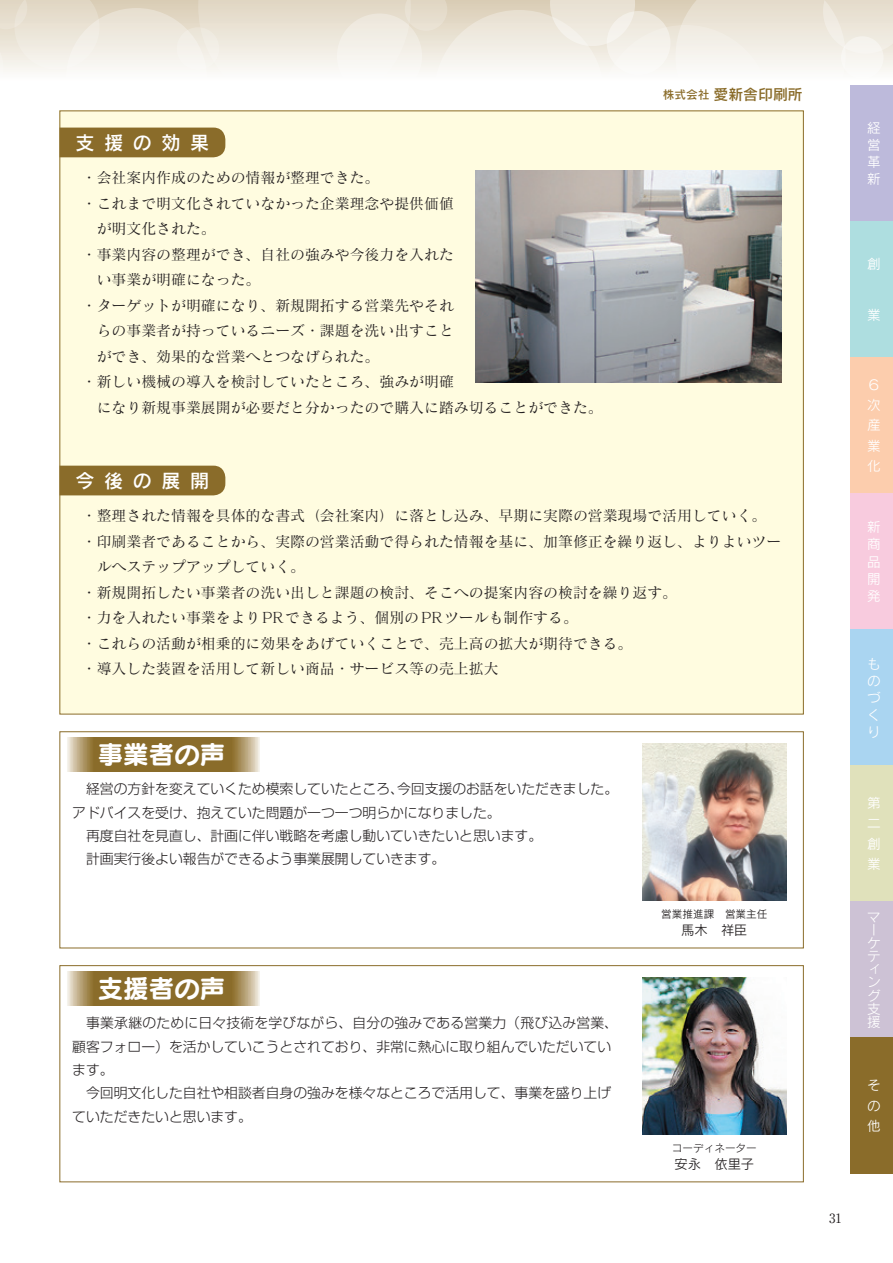
<style>
.page{position:relative;width:893px;height:1263px;background:#fff}
.page>*{position:absolute;margin:0;border:0;box-sizing:border-box;transform-origin:0 0}
.t1{font:25.5px "Seurat Pro B";color:#fff}
.t2{font:19.2px "Rodin Pro DB";letter-spacing:.5em;color:#fff}
.t3{font:14.85px "Matisse Pro M";color:#231f20}
.t4{font:14.85px "Rodin Pro DB";color:#8a6c2a}
.t5{font:300 13.8px/23.4px "Shin Go Pro";color:#231f20}
.t6{font:13.65px/17px "Rodin Pro M";color:#fff;text-align:justify}
.t7{font:13.35px "Rodin Pro M";color:#231f20}
.t8{font:12.75px "Ryumin Pro";color:#231f20}
.t9{font:10.65px "Rodin Pro M";color:#231f20}
.s1{font-size:11.7px}
</style>
<div class="page">
<div style="left:850px;top:85px;width:43px;height:136px;background:#bdbadb"></div>
<div style="left:850px;top:221px;width:43px;height:136px;background:#aedee0"></div>
<div style="left:850px;top:357px;width:43px;height:136px;background:#fccdad"></div>
<div style="left:850px;top:493px;width:43px;height:136px;background:#f8cbde"></div>
<div style="left:850px;top:629px;width:43px;height:136px;background:#aad5f1"></div>
<div style="left:850px;top:765px;width:43px;height:136px;background:#e0e1bb"></div>
<div style="left:850px;top:901px;width:43px;height:136px;background:#cdc2d5"></div>
<div style="left:850px;top:1037px;width:43px;height:137px;background:#8a6c2a"></div>
<div style="left:60px;top:111px;width:744px;height:603px;background:#fffce0"></div>
<div style="left:60px;top:965px;width:744px;height:217px;border:1px solid #8a6c2a"></div>
<div style="left:60px;top:731px;width:744px;height:217px;border:1px solid #8a6c2a"></div>
<div style="left:60px;top:128px;width:165px;height:29px;background:#8a6c2a"></div>
<div style="left:60px;top:466px;width:165px;height:29px;background:#8a6c2a"></div>
<img style="left:642px;top:977px;width:145px;height:157px">
<img style="left:642px;top:743px;width:145px;height:157px">
<svg style="left:67px;top:738px;width:192px;height:34px"></svg>
<svg style="left:67px;top:972px;width:192px;height:34px"></svg>
<img style="left:475px;top:170px;width:306px;height:213px">
<svg style="left:0;top:0;width:893px;height:72px"></svg>
<p class="t2" style="left:75px;top:130px;width:135px">支援の効果</p>
<p class="t3" style="left:82px;top:168px;width:299px">・会社案内作成のための情報が整理できた。</p>
<p class="t3" style="left:82px;top:194px;width:374px">・これまで明文化されていなかった企業理念や提供価値</p>
<p class="t3" style="left:97px;top:219px;width:121px">が明文化された。</p>
<p class="t3" style="left:82px;top:245px;width:374px">・事業内容の整理ができ、自社の強みや今後力を入れた</p>
<p class="t3" style="left:97px;top:270px;width:165px">い事業が明確になった。</p>
<p class="t3" style="left:82px;top:296px;width:374px">・ターゲットが明確になり、新規開拓する営業先やそれ</p>
<p class="t3" style="left:97px;top:321px;width:359px">らの事業者が持っているニーズ・課題を洗い出すこと</p>
<p class="t3" style="left:97px;top:347px;width:284px">ができ、効果的な営業へとつなげられた。</p>
<p class="t3" style="left:82px;top:372px;width:374px">・新しい機械の導入を検討していたところ、強みが明確</p>
<p class="t3" style="left:97px;top:398px;width:507px">になり新規事業展開が必要だと分かったので購入に踏み切ることができた。</p>
<p class="t2" style="left:75px;top:468px;width:135px">今後の展開</p>
<p class="t4" style="left:663px;top:85px;width:142px"><span class="s1">株式会社</span> 愛新舎印刷所</p>
<p class="t3" style="left:82px;top:506px;width:686px">・整理された情報を具体的な書式（会社案内）に落とし込み、早期に実際の営業現場で活用していく。</p>
<p class="t3" style="left:82px;top:532px;width:701px">・印刷業者であることから、実際の営業活動で得られた情報を基に、加筆修正を繰り返し、よりよいツー</p>
<p class="t3" style="left:97px;top:557px;width:210px">ルへステップアップしていく。</p>
<p class="t3" style="left:82px;top:583px;width:597px">・新規開拓したい事業者の洗い出しと課題の検討、そこへの提案内容の検討を繰り返す。</p>
<p class="t3" style="left:82px;top:608px;width:498px">・力を入れたい事業をよりPRできるよう、個別のPRツールも制作する。</p>
<p class="t3" style="left:82px;top:634px;width:552px">・これらの活動が相乗的に効果をあげていくことで、売上高の拡大が期待できる。</p>
<p class="t3" style="left:82px;top:659px;width:418px">・導入した装置を活用して新しい商品・サービス等の売上拡大</p>
<h1 class="t1" style="left:98px;top:737px;width:129px">事業者の声</h1>
<p class="t5" style="left:72px;top:776px;width:547px">　経営の方針を変えていくため模索していたところ、今回支援のお話をいただきました。アドバイスを受け、抱えていた問題が一つ一つ明らかになりました。<br>　再度自社を見直し、計画に伴い戦略を考慮し動いていきたいと思います。<br>　計画実行後よい報告ができるよう事業展開していきます。</p>
<h1 class="t1" style="left:98px;top:971px;width:129px">支援者の声</h1>
<p class="t5" style="left:72px;top:1009px;width:547px">　事業承継のために日々技術を学びながら、自分の強みである営業力（飛び込み営業、顧客フォロー）を活かしていこうとされており、非常に熱心に取り組んでいただいています。<br>　今回明文化した自社や相談者自身の強みを様々なところで活用して、事業を盛り上げていただきたいと思います。</p>
<p class="t9" style="left:661px;top:907px;width:108px">営業推進課　営業主任</p>
<p class="t7" style="left:681px;top:921px;width:68px">馬木　祥臣</p>
<p class="t9" style="left:672px;top:1141px;width:87px">コーディネーター</p>
<p class="t7" style="left:674px;top:1155px;width:81px">安永　依里子</p>
<p class="t6" style="left:867px;top:119px;width:14px">経営革新</p>
<p class="t6" style="left:867px;top:255px;width:14px">創</p>
<p class="t6" style="left:867px;top:306px;width:14px">業</p>
<p class="t6" style="left:867px;top:374px;width:14px;line-height:20.4px;text-align:left">６次産業化</p>
<p class="t6" style="left:867px;top:518px;width:14px">新商品開発</p>
<p class="t6" style="left:867px;top:654px;width:15px;text-align:left">ものづくり</p>
<p class="t6" style="left:867px;top:792px;width:14px;line-height:20.4px">第二創業</p>
<p class="t6" style="left:867px;top:910px;width:15px;line-height:13.2px;text-align:left">マーケティング支援</p>
<p class="t6" style="left:867px;top:1074px;width:14px;line-height:20.4px">その他</p>
<p class="t8" style="left:829px;top:1208px;width:14px">31</p>
</div>
